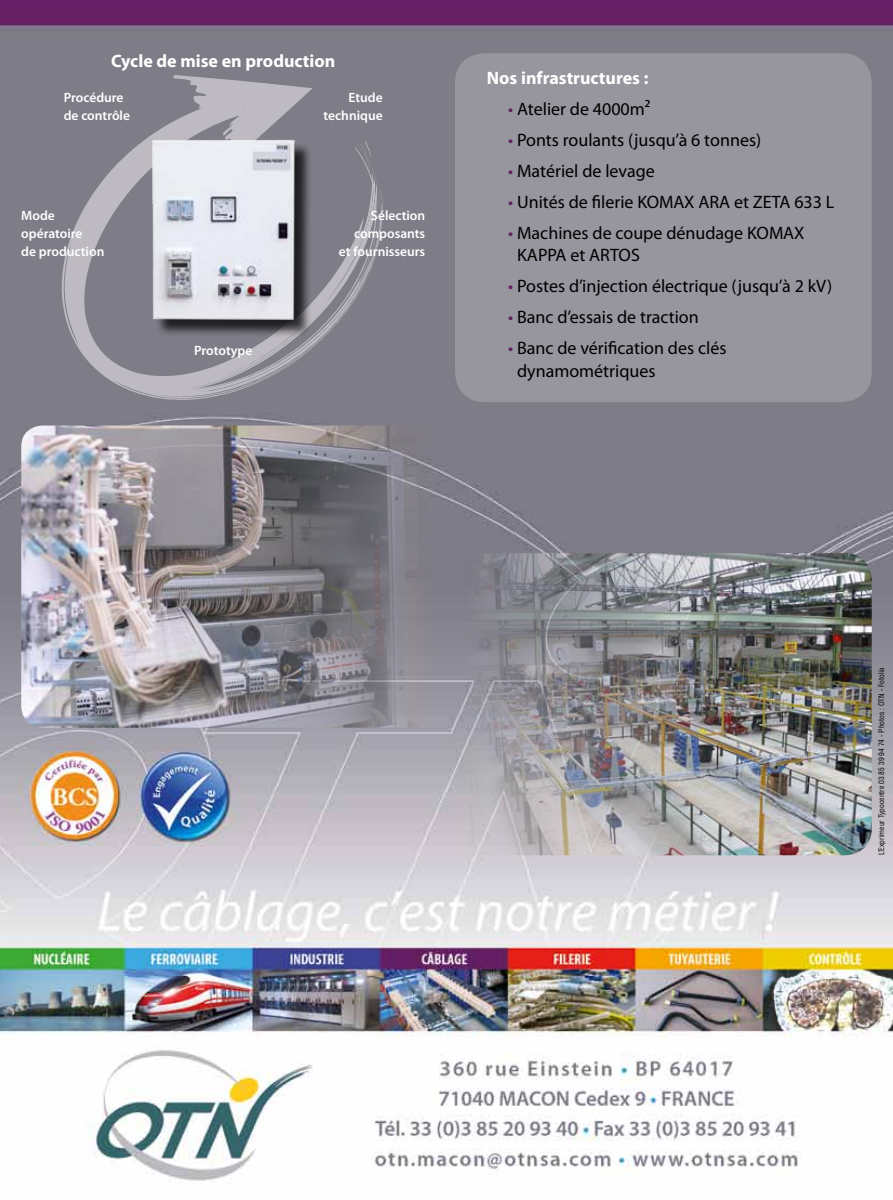
<style>
.page{position:relative;width:893px;height:1200px;background:#fff}
.page>*{position:absolute;margin:0;border:0;box-sizing:border-box;transform-origin:0 0}
.t1{font:18px/22.5px "Myriad Pro";color:#000}
.t2{font:700 18px "Myriad Pro";color:#fff}
.t3{font:600 13.5px/18px "Myriad Pro";color:#fff}
.t4{font:condensed 7.5px "Helvetica";color:#000}
.s1{color:#631f62}
</style>
<div class="page">
<img style="left:0;top:0;width:893px;height:1181px">
<svg style="left:61px;top:98px;width:323px;height:302px;fill:#7e7c87"></svg>
<svg style="left:172px;top:75px;width:141px;height:86px"></svg>
<div style="left:455px;top:53px;width:417px;height:349px;background:#97959e;border-radius:30px"></div>
<img style="left:21px;top:425px;width:425px;height:302px">
<img style="left:446px;top:553px;width:426px;height:302px">
<div style="left:155px;top:142px;width:157px;height:195px;background:#000;opacity:.75"></div>
<img style="left:149px;top:138px;width:148px;height:181px">
<p class="t2" style="left:111px;top:49px;width:226px">Cycle de mise en production</p>
<p class="t3" style="left:64px;top:88px;width:68px">Procédure de contrôle</p>
<p class="t3" style="left:324px;top:88px;width:61px;text-align:right">Etude technique</p>
<p class="t3" style="left:21px;top:206px;width:85px">Mode opératoire<br>de production</p>
<p class="t3" style="left:194px;top:341px;width:60px">Prototype</p>
<p class="t3" style="left:339px;top:206px;width:88px;text-align:right">Sélection composants<br>et fournisseurs</p>
<p class="t2" style="left:487px;top:66px;width:163px">Nos infrastructures :</p>
<p class="t1" style="left:508px;top:97px;width:144px"><span class="s1">•</span> Atelier de 4000m²</p>
<p class="t1" style="left:508px;top:128px;width:255px"><span class="s1">•</span> Ponts roulants (jusqu’à 6 tonnes)</p>
<p class="t1" style="left:508px;top:159px;width:148px"><span class="s1">•</span> Matériel de levage</p>
<p class="t1" style="left:508px;top:190px;width:328px"><span class="s1">•</span> Unités de filerie KOMAX ARA et ZETA 633 L</p>
<p class="t1" style="left:517px;top:221px;width:289px;text-indent:-9px"><span class="s1">•</span> Machines de coupe dénudage KOMAX<br>KAPPA et ARTOS</p>
<p class="t1" style="left:508px;top:275px;width:326px"><span class="s1">•</span> Postes d’injection électrique (jusqu’à 2 kV)</p>
<p class="t1" style="left:508px;top:306px;width:192px"><span class="s1">•</span> Banc d’essais de traction</p>
<p class="t1" style="left:517px;top:337px;width:211px;text-indent:-9px"><span class="s1">•</span> Banc de vérification des clés dynamométriques</p>
<p class="t4" style="left:877px;top:855px;width:189px;rotate:-90deg">L’Exprimeur Typocentre 03 85 39 94 74 - Photos : OTN - Fotolia</p>
</div>
